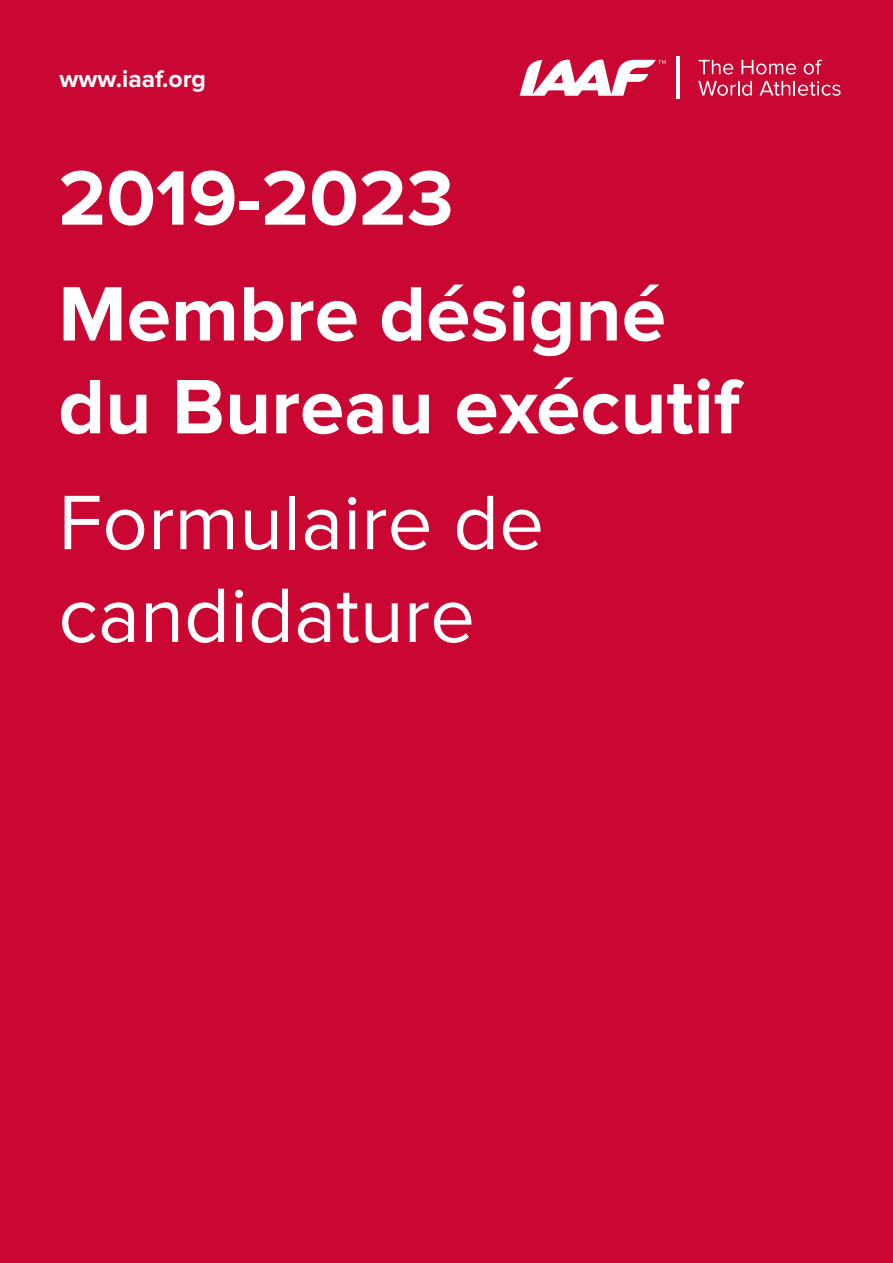
<style>
.page{position:relative;width:893px;height:1263px;background:#ca0733}
.page>*{position:absolute;margin:0;border:0;box-sizing:border-box;transform-origin:0 0}
.t1{font:700 79.95px/115.8px "Proxima Nova";color:#fff}
.t2{font:79.95px/92.8px "Proxima Nova";color:#fff}
.t3{font:700 24.75px "Proxima Nova";color:#fff}
</style>
<div class="page">
<svg style="left:520px;top:59px;width:146px;height:37px"></svg>
<hr style="left:677px;top:56px;width:3px;height:43px;background:#fff">
<svg style="left:699px;top:60px;width:34px;height:14px"></svg>
<svg style="left:741px;top:60px;width:55px;height:14px"></svg>
<svg style="left:804px;top:60px;width:18px;height:14px"></svg>
<svg style="left:698px;top:81px;width:54px;height:15px"></svg>
<svg style="left:759px;top:81px;width:82px;height:15px"></svg>
<p class="t3" style="left:60px;top:65px;width:148px">www.iaaf.org</p>
<p class="t1" style="left:58px;top:142px;width:609px">2019-2023<br>Membre désigné</p>
<p class="t1" style="left:58px;top:351px;width:683px">du Bureau exécutif</p>
<p class="t2" style="left:58px;top:477px;width:487px">Formulaire de candidature</p>
</div>
